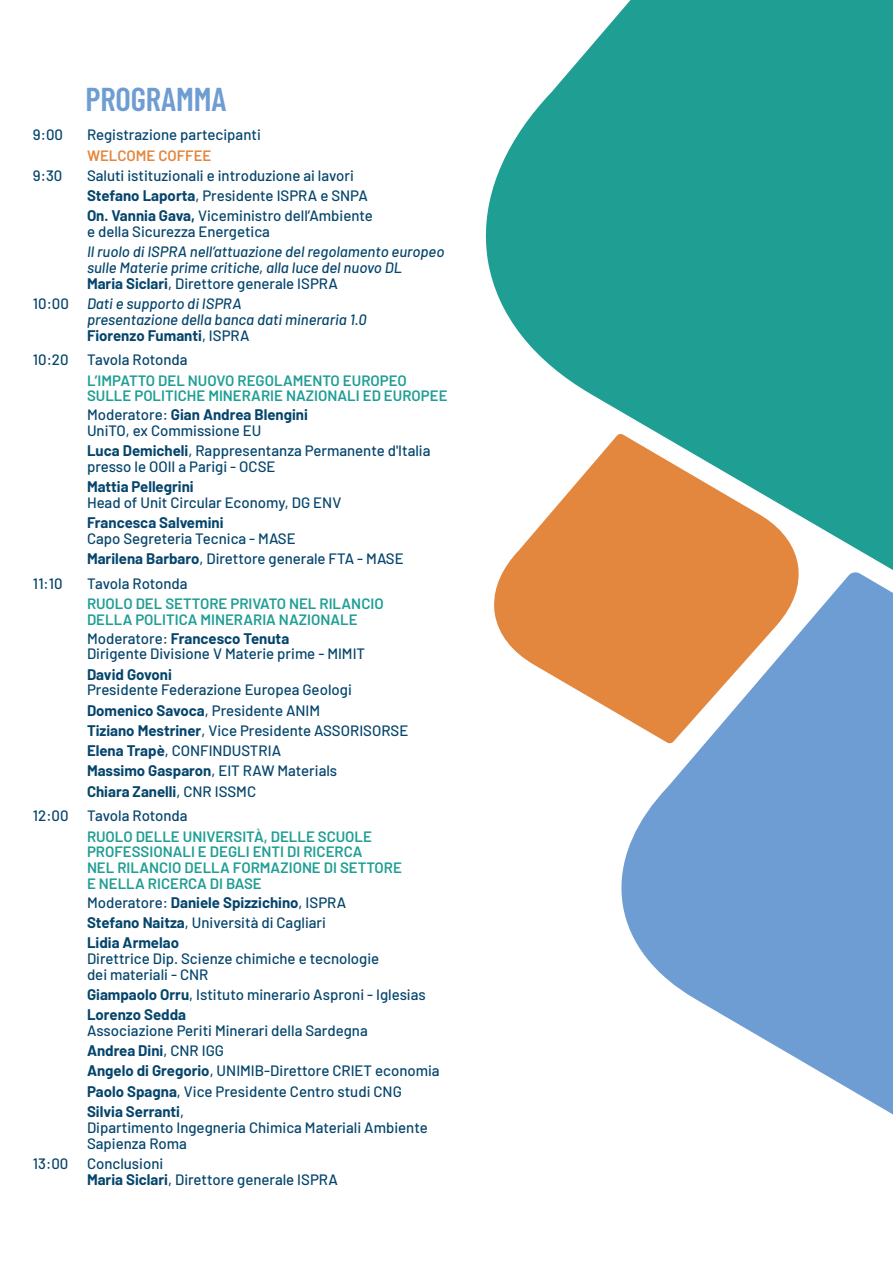
<style>
.page{position:relative;width:893px;height:1263px;background:#fff}
.page>*{position:absolute;margin:0;border:0;box-sizing:border-box;transform-origin:0 0}
.t1{font:600 33px "Barlow Condensed";letter-spacing:-.005em;color:#6e9dd3}
.t2{font:500 15px/20.2px "Barlow";color:#05456c}
.t3{font:600 15px/15.8px "Barlow";color:#1f9e94}
.t4{font:italic 500 15px/15.8px "Barlow";color:#05456c}
.t5{font:700 15px/20.2px "Barlow";color:#05456c}
.t6{font:600 15px "Barlow";color:#e3873e}
.s1{font-weight:700}
.s2{font-weight:700;font-style:normal}
.s3{font-style:normal}
.s4{font-weight:500}
</style>
<div class="page">
<svg style="left:485px;top:0;width:408px;height:570px;background:#3eaba3"></svg>
<svg style="left:621px;top:572px;width:272px;height:543px;fill:#6e9dd3"></svg>
<svg style="left:493px;top:434px;width:308px;height:309px;fill:#e3873e"></svg>
<h1 class="t1" style="left:85px;top:75px;width:142px">PROGRAMMA</h1>
<p class="t2" style="left:33px;top:124px;width:32px">9:00</p>
<p class="t2" style="left:87px;top:124px;width:175px">Registrazione partecipanti</p>
<p class="t6" style="left:87px;top:144px;width:126px">WELCOME COFFEE</p>
<p class="t2" style="left:33px;top:164px;width:31px">9:30</p>
<p class="t2" style="left:87px;top:164px;width:287px">Saluti istituzionali e introduzione ai lavori<br><span class="s1">Stefano Laporta</span>, Presidente ISPRA e SNPA<br><span class="s1">On. Vannia Gava,</span> Viceministro dell’Ambiente</p>
<p class="t2" style="left:87px;top:220px;width:184px">e della Sicurezza Energetica</p>
<p class="t4" style="left:87px;top:243px;width:359px">Il ruolo di ISPRA nell’attuazione del regolamento europeo sulle Materie prime critiche, alla luce del nuovo DL<br><span class="s2">Maria Siclari</span><span class="s3">, Direttore generale ISPRA</span></p>
<p class="t4" style="left:87px;top:295px;width:281px;text-indent:-54px"><span class="s3">10:00</span> Dati e supporto di ISPRA<br>presentazione della banca dati mineraria 1.0<br><span class="s2">Fiorenzo Fumanti</span><span class="s3">, ISPRA</span></p>
<p class="t2" style="left:33px;top:349px;width:156px">10:20 Tavola Rotonda</p>
<p class="t3" style="left:87px;top:371px;width:362px">L’IMPATTO DEL NUOVO REGOLAMENTO EUROPEO<br>SULLE POLITICHE MINERARIE NAZIONALI ED EUROPEE</p>
<p class="t2" style="left:87px;top:406px;width:222px;line-height:15.8px">Moderatore: <span class="s1">Gian Andrea Blengini<br></span>UniTO, ex Commissione EU</p>
<p class="t2" style="left:87px;top:442px;width:345px;line-height:15.8px"><span class="s1">Luca Demicheli</span>, Rappresentanza Permanente d'Italia presso le OOII a Parigi - OCSE</p>
<p class="t5" style="left:87px;top:475px;width:108px">Mattia Pellegrini</p>
<p class="t2" style="left:87px;top:491px;width:256px">Head of Unit Circular Economy, DG ENV</p>
<p class="t5" style="left:87px;top:511px;width:138px">Francesca Salvemini</p>
<p class="t2" style="left:87px;top:527px;width:318px">Capo Segreteria Tecnica - MASE<br><span class="s1">Marilena Barbaro</span>, Direttore generale FTA - MASE</p>
<p class="t2" style="left:33px;top:572px;width:31px">11:10</p>
<p class="t2" style="left:87px;top:572px;width:102px">Tavola Rotonda</p>
<p class="t3" style="left:87px;top:595px;width:298px">RUOLO DEL SETTORE PRIVATO NEL RILANCIO<br>DELLA POLITICA MINERARIA NAZIONALE</p>
<p class="t2" style="left:87px;top:629px;width:280px;line-height:15.8px">Moderatore: <span class="s1">Francesco Tenuta<br></span>Dirigente Divisione V Materie prime - MIMIT</p>
<p class="t5" style="left:87px;top:663px;width:86px">David Govoni</p>
<p class="t2" style="left:87px;top:679px;width:323px">Presidente Federazione Europea Geologi <span class="s1">Domenico Savoca</span>, Presidente ANIM<br><span class="s1">Tiziano Mestriner</span>, Vice Presidente ASSORISORSE <span class="s1">Elena Trapè</span>, CONFINDUSTRIA<br><span class="s1">Massimo Gasparon</span>, EIT RAW Materials<br><span class="s1">Chiara Zanelli</span>, CNR ISSMC</p>
<p class="t2" style="left:33px;top:805px;width:156px">12:00 Tavola Rotonda</p>
<p class="t3" style="left:87px;top:827px;width:317px">RUOLO DELLE UNIVERSITÀ, DELLE SCUOLE PROFESSIONALI E DEGLI ENTI DI RICERCA<br>NEL RILANCIO DELLA FORMAZIONE DI SETTORE E NELLA RICERCA DI BASE</p>
<p class="t5" style="left:87px;top:891px;width:261px"><span class="s4">Moderatore:</span> Daniele Spizzichino<span class="s4">, ISPRA<br></span>Stefano Naitza<span class="s4">, Università di Cagliari<br></span>Lidia Armelao</p>
<p class="t2" style="left:87px;top:949px;width:294px;line-height:15.8px">Direttrice Dip. Scienze chimiche e tecnologie dei materiali - CNR</p>
<p class="t2" style="left:87px;top:983px;width:340px"><span class="s1">Giampaolo Orru</span>, Istituto minerario Asproni - Iglesias<br><span class="s1">Lorenzo Sedda</span></p>
<p class="t2" style="left:87px;top:1019px;width:354px">Associazione Periti Minerari della Sardegna<br><span class="s1">Andrea Dini</span>, CNR IGG<br><span class="s1">Angelo di Gregorio</span>, UNIMIB-Direttore CRIET economia <span class="s1">Paolo Spagna</span>, Vice Presidente Centro studi CNG <span class="s1">Silvia Serranti</span>,</p>
<p class="t2" style="left:87px;top:1118px;width:342px;line-height:15.8px">Dipartimento Ingegneria Chimica Materiali Ambiente<br>Sapienza Roma</p>
<p class="t2" style="left:87px;top:1154px;width:252px;line-height:15.8px;text-indent:-54px">13:00 Conclusioni<br><span class="s1">Maria Siclari</span>, Direttore generale ISPRA</p>
</div>
